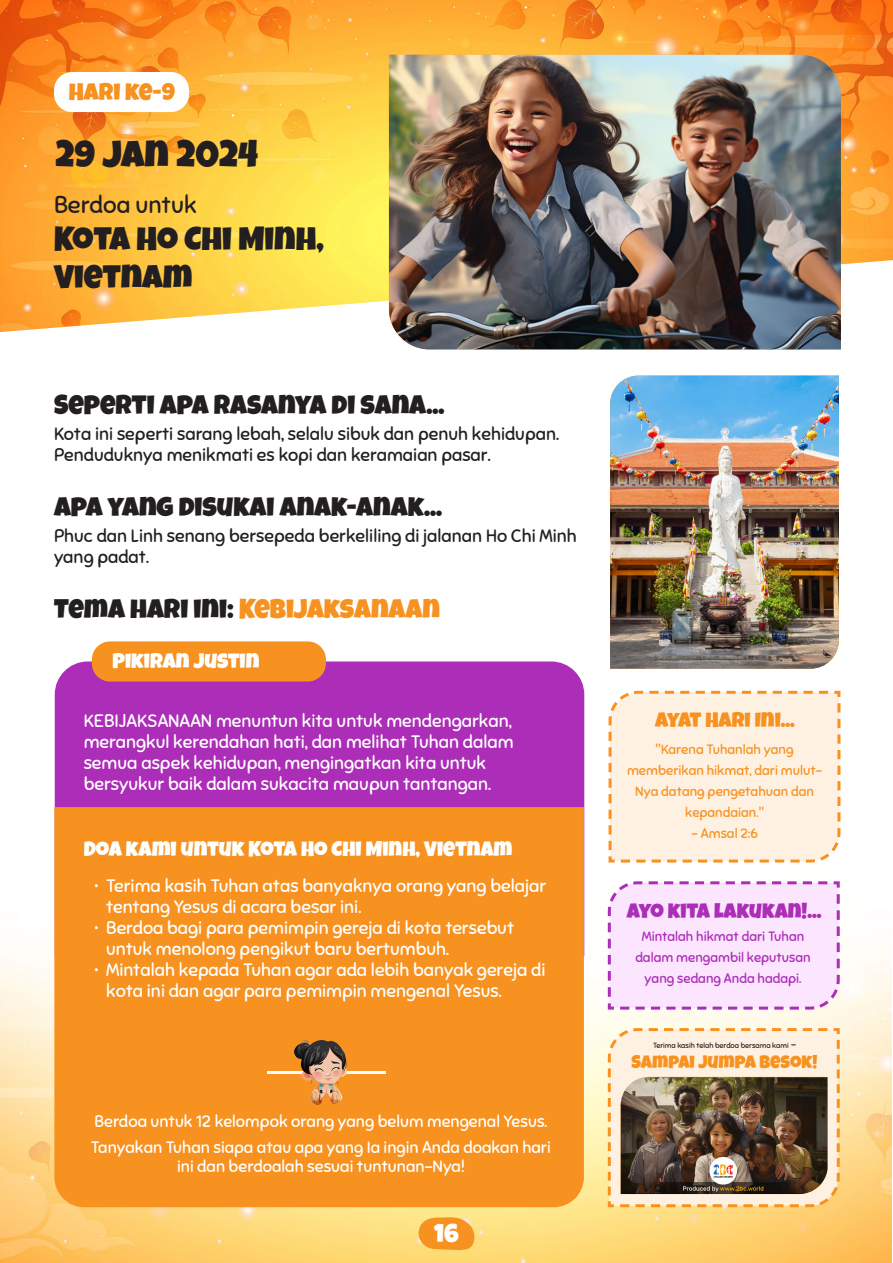
<style>
.page{position:relative;width:893px;height:1263px;background:#fff}
.page>*{position:absolute;margin:0;border:0;box-sizing:border-box;transform-origin:0 0}
.Date{font:37.5px "Luckiest Guy";color:#231f20}
.City_Name{font:33px/37.5px "Luckiest Guy";color:#231f20}
.Header_3{font:27px "Luckiest Guy";color:#231f20}
.Header_3-2{font:27px "Luckiest Guy";color:#f79220}
.t1{font:25.5px "Luckiest Guy";color:#fff}
.Praying_for{font:24px "Sniglet";color:#231f20}
.Header_3-3{font:24px "Luckiest Guy";color:#f79220}
.Justin_s_thoughts{font:21px "Luckiest Guy";color:#fff}
.Today_s_Verse{font:21px "Luckiest Guy";color:#ac2db7}
.Today_s_Verse-2{font:21px "Luckiest Guy";color:#f79220}
.t2{font:18px/21px "Sniglet";color:#fff}
.t3{font:18px/21px "Sniglet";color:#231f20}
.Today_s_Verse-3{font:18px "Luckiest Guy";color:#f79220}
.t4{font:16.5px/25.5px "Sniglet";color:#fff}
.Bible_Verse_2{font:13.5px/21px "Sniglet";color:#f79220;text-align:center}
.Bible_Verse_2-2{font:13.5px/21px "Sniglet";color:#ac2db7;text-align:center}
.Bible_Verse_2-3{font:7.5px "Sniglet";color:#231f20}
.s1{color:#231f20}
.s2{font-size:10.5px}
</style>
<div class="page">
<img style="left:0;top:739px;width:891px;height:524px">
<svg style="left:415px;top:1215px;width:61px;height:37px;background:#f9aa40"></svg>
<img style="left:0;top:0;width:892px;height:332px">
<div style="left:55px;top:661px;width:529px;height:146px;background:#ac2db7"></div>
<img style="left:389px;top:55px;width:452px;height:294px">
<div style="left:54px;top:72px;width:135px;height:40px;background:#fff;border-radius:18px"></div>
<div style="left:92px;top:641px;width:234px;height:40px;background:#f79220;border-radius:18px"></div>
<div style="left:54px;top:807px;width:530px;height:400px;background:#f79220"></div>
<hr style="left:267px;top:1071px;width:118px;height:3px;background:#fff">
<img style="left:294px;top:1041px;width:53px;height:63px">
<img style="left:610px;top:376px;width:229px;height:293px">
<svg style="left:607px;top:690px;width:235px;height:174px;background:#feefde"></svg>
<svg style="left:606px;top:880px;width:235px;height:131px;background:#f8dffa"></svg>
<svg style="left:606px;top:1026px;width:235px;height:183px;background:#fde7cc"></svg>
<img style="left:621px;top:1077px;width:206px;height:117px">
<svg style="left:892px;top:0;width:1px;height:261px"></svg>
<p class="Header_3-3" style="left:69px;top:76px;width:108px">HARI KE-9</p>
<p class="Date" style="left:56px;top:129px;width:204px">29 JAN 2024</p>
<p class="Praying_for" style="left:54px;top:191px;width:144px">Berdoa untuk</p>
<p class="City_Name" style="left:54px;top:221px;width:271px">KOTA HO CHI MINH,<br>VIETNAM</p>
<p class="Header_3" style="left:54px;top:387px;width:392px">SEPERTI APA RASANYA DI SANA...</p>
<p class="t3" style="left:54px;top:423px;width:506px">Kota ini seperti sarang lebah, selalu sibuk dan penuh kehidupan.<br>Penduduknya menikmati es kopi dan keramaian pasar.</p>
<p class="Header_3" style="left:54px;top:489px;width:389px">APA YANG DISUKAI ANAK-ANAK...</p>
<p class="t3" style="left:54px;top:525px;width:524px">Phuc dan Linh senang bersepeda berkeliling di jalanan Ho Chi Minh yang padat.</p>
<p class="Header_3-2" style="left:54px;top:591px;width:388px"><span class="s1">TEMA HARI INI:</span> KEBIJAKSANAAN</p>
<p class="Justin_s_thoughts" style="left:112px;top:647px;width:148px">PIKIRAN JUSTIN</p>
<p class="t2" style="left:84px;top:710px;width:431px">KEBIJAKSANAAN menuntun kita untuk mendengarkan, merangkul kerendahan hati, dan melihat Tuhan dalam semua aspek kehidupan, mengingatkan kita untuk bersyukur baik dalam sukacita maupun tantangan.</p>
<p class="Justin_s_thoughts" style="left:84px;top:835px;width:430px">DOA KAMI UNTUK KOTA HO CHI MINH, VIETNAM</p>
<p class="t2" style="left:106px;top:875px;width:442px;text-indent:-12px">• Terima kasih Tuhan atas banyaknya orang yang belajar tentang Yesus di acara besar ini.</p>
<p class="t2" style="left:106px;top:917px;width:409px;text-indent:-12px">• Berdoa bagi para pemimpin gereja di kota tersebut untuk menolong pengikut baru bertumbuh.</p>
<p class="t2" style="left:106px;top:959px;width:441px;text-indent:-12px">• Mintalah kepada Tuhan agar ada lebih banyak gereja di kota ini dan agar para pemimpin mengenal Yesus.</p>
<p class="t4" style="left:91px;top:1108px;width:461px">Berdoa untuk 12 kelompok orang yang belum mengenal Yesus.<br>Tanyakan Tuhan siapa atau apa yang Ia ingin Anda doakan hari</p>
<p class="t4" style="left:177px;top:1153px;width:289px">ini dan berdoalah sesuai tuntunan-Nya!</p>
<h3 class="t1" style="left:434px;top:1216px;width:26px">16</h3>
<p class="Today_s_Verse-2" style="left:655px;top:706px;width:141px">AYAT HARI INI...</p>
<p class="Bible_Verse_2" style="left:627px;top:738px;width:197px">"Karena Tuhanlah yang memberikan hikmat, dari mulut-<br>Nya datang pengetahuan dan kepandaian."</p>
<p class="Bible_Verse_2" style="left:691px;top:822px;width:68px">- Amsal 2:6</p>
<p class="Today_s_Verse" style="left:627px;top:896px;width:196px">AYO KITA LAKUKAN!...</p>
<p class="Bible_Verse_2-2" style="left:635px;top:926px;width:177px">Mintalah hikmat dari Tuhan dalam mengambil keputusan yang sedang Anda hadapi.</p>
<p class="Bible_Verse_2-3" style="left:653px;top:1041px;width:145px">Terima kasih telah berdoa bersama kami <span class="s2">-</span></p>
<p class="Today_s_Verse-3" style="left:632px;top:1050px;width:187px">SAMPAI JUMPA BESOK!</p>
</div>
